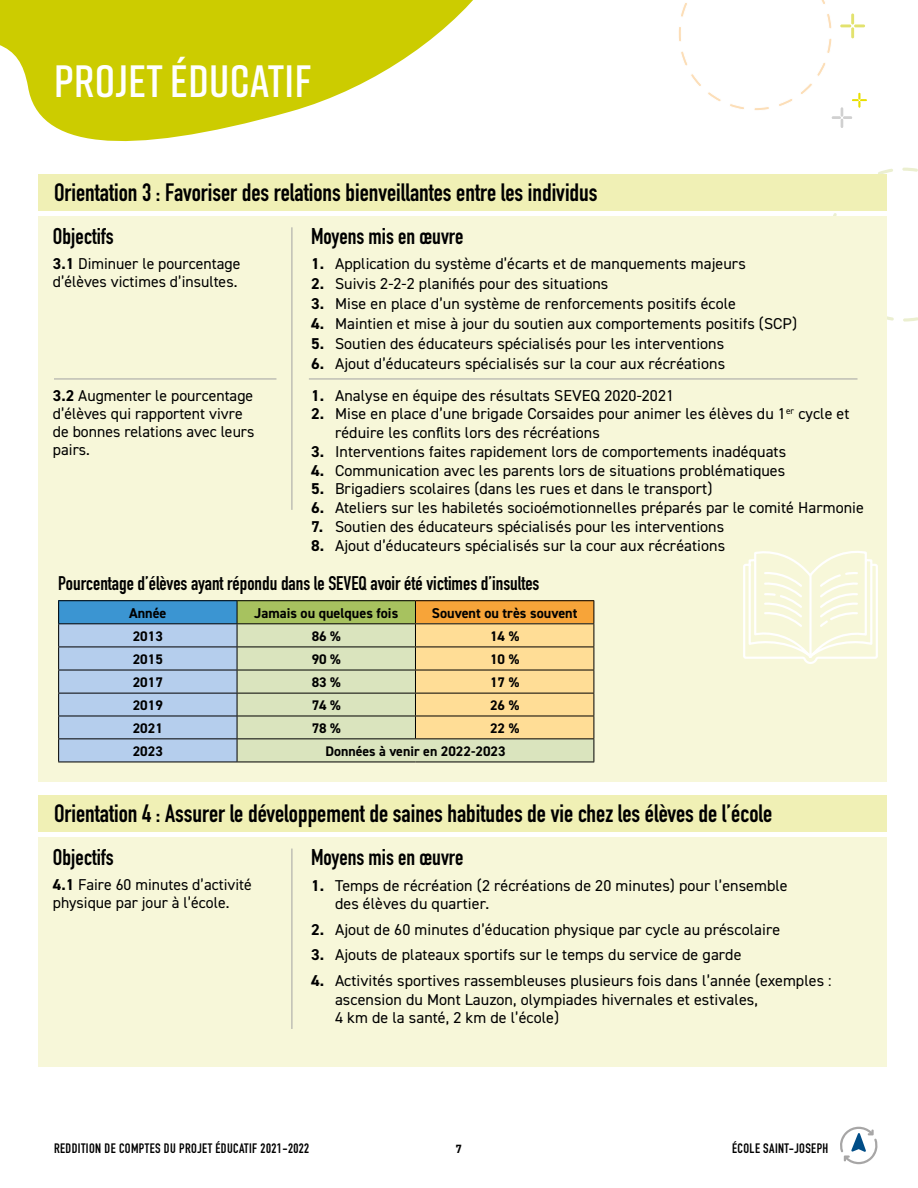
<style>
.page{position:relative;width:918px;height:1188px;background:#fff}
.page>*{position:absolute;margin:0;border:0;box-sizing:border-box;transform-origin:0 0}
.t1{font:600 45.15px "Rift";letter-spacing:.01em;color:#fff}
.t2{font:700 24.75px "DIN Condensed";color:#000}
.t3{font:700 22.5px "DIN Condensed";color:#000}
.t4{font:700 19.5px "DIN Condensed";color:#000}
.t5{font:15.75px/18px "DIN2014";letter-spacing:.005em;color:#000}
.t6{font:700 14.25px "DIN2014";color:#000}
.t7{font:700 13.95px "DIN2014";color:#000}
.t8{font:700 13.5px "DIN Condensed";letter-spacing:.03em;color:#000}
.t9{font:700 12px "DIN2014";color:#000}
.s1{font-weight:700}
</style>
<div class="page">
<svg style="left:840px;top:1127px;width:38px;height:37px"></svg>
<svg style="left:833px;top:168px;width:85px;height:154px"></svg>
<div style="left:38px;top:216px;width:849px;height:566px;background:#f7f7d9"></div>
<div style="left:38px;top:837px;width:849px;height:230px;background:#f7f7d9"></div>
<div style="left:38px;top:174px;width:849px;height:37px;background:#f0f0b5"></div>
<div style="left:38px;top:796px;width:849px;height:36px;background:#f0f0b5"></div>
<svg style="left:0;top:0;width:473px;height:142px;fill:#cc0"></svg>
<hr style="left:292px;top:227px;width:1px;height:283px;background:#a3a3a3">
<hr style="left:292px;top:849px;width:1px;height:180px;background:#a3a3a3">
<svg style="left:678px;top:0;width:189px;height:128px"></svg>
<svg style="left:743px;top:551px;width:135px;height:113px"></svg>
<hr style="left:54px;top:379px;width:222px;height:1px;background:#a3a3a3">
<hr style="left:309px;top:379px;width:549px;height:1px;background:#a3a3a3">
<div style="left:237px;top:601px;width:178px;height:23px;background:#a7c25f"></div>
<div style="left:238px;top:624px;width:177px;height:138px;background:#dae4be"></div>
<svg style="left:58px;top:601px;width:180px;height:161px;background:#9bbbdd"></svg>
<svg style="left:415px;top:601px;width:180px;height:161px;background:#f0cf8a"></svg>
<hr style="left:58px;top:600px;width:179px;height:1px;background:#000">
<hr style="left:237px;top:600px;width:178px;height:1px;background:#000">
<hr style="left:415px;top:600px;width:179px;height:1px;background:#000">
<hr style="left:58px;top:623px;width:179px;height:1px;background:#000">
<hr style="left:237px;top:623px;width:178px;height:1px;background:#000">
<hr style="left:415px;top:623px;width:179px;height:1px;background:#000">
<hr style="left:58px;top:647px;width:179px;height:1px;background:#000">
<hr style="left:237px;top:647px;width:178px;height:1px;background:#000">
<hr style="left:415px;top:647px;width:179px;height:1px;background:#000">
<hr style="left:58px;top:670px;width:179px;height:1px;background:#000">
<hr style="left:237px;top:670px;width:178px;height:1px;background:#000">
<hr style="left:415px;top:670px;width:179px;height:1px;background:#000">
<hr style="left:58px;top:693px;width:179px;height:1px;background:#000">
<hr style="left:237px;top:693px;width:178px;height:1px;background:#000">
<hr style="left:415px;top:693px;width:179px;height:1px;background:#000">
<hr style="left:58px;top:716px;width:179px;height:1px;background:#000">
<hr style="left:237px;top:716px;width:178px;height:1px;background:#000">
<hr style="left:415px;top:716px;width:179px;height:1px;background:#000">
<hr style="left:58px;top:738px;width:179px;height:1px;background:#000">
<hr style="left:237px;top:738px;width:178px;height:1px;background:#000">
<hr style="left:415px;top:738px;width:179px;height:1px;background:#000">
<hr style="left:58px;top:762px;width:179px;height:1px;background:#000">
<hr style="left:237px;top:762px;width:178px;height:1px;background:#000">
<hr style="left:415px;top:762px;width:179px;height:1px;background:#000">
<h1 class="t1" style="left:54px;top:49px;width:259px">PROJET ÉDUCATIF</h1>
<h2 class="t2" style="left:54px;top:176px;width:545px">Orientation 3 : Favoriser des relations bienveillantes entre les individus</h2>
<h3 class="t3" style="left:53px;top:221px;width:62px">Objectifs</h3>
<p class="t5" style="left:53px;top:254px;width:189px"><span class="s1">3.1</span> Diminuer le pourcentage d’élèves victimes d’insultes.</p>
<p class="t5" style="left:53px;top:386px;width:203px"><span class="s1">3.2</span> Augmenter le pourcentage d’élèves qui rapportent vivre de bonnes relations avec leurs pairs.</p>
<h3 class="t3" style="left:311px;top:221px;width:154px">Moyens mis en œuvre</h3>
<p class="t5" style="left:311px;top:255px;width:436px"><span class="s1">1.</span> Application du système d’écarts et de manquements majeurs</p>
<p class="t5" style="left:311px;top:274px;width:299px"><span class="s1">2.</span> Suivis 2-2-2 planifiés pour des situations</p>
<p class="t5" style="left:311px;top:294px;width:427px"><span class="s1">3.</span> Mise en place d’un système de renforcements positifs école</p>
<p class="t5" style="left:311px;top:314px;width:488px"><span class="s1">4.</span> Maintien et mise à jour du soutien aux comportements positifs (SCP)</p>
<p class="t5" style="left:311px;top:334px;width:415px"><span class="s1">5.</span> Soutien des éducateurs spécialisés pour les interventions</p>
<p class="t5" style="left:311px;top:354px;width:416px"><span class="s1">6.</span> Ajout d’éducateurs spécialisés sur la cour aux récréations</p>
<p class="t5" style="left:311px;top:386px;width:365px"><span class="s1">1.</span> Analyse en équipe des résultats SEVEQ 2020-2021</p>
<p class="t5" style="left:335px;top:404px;width:516px;line-height:18.8px;text-indent:-24px"><span class="s1">2.</span> Mise en place d’une brigade Corsaides pour animer les élèves du 1<sup>er</sup> cycle et réduire les conflits lors des récréations</p>
<p class="t5" style="left:311px;top:442px;width:477px"><span class="s1">3.</span> Interventions faites rapidement lors de comportements inadéquats</p>
<p class="t5" style="left:311px;top:461px;width:476px"><span class="s1">4.</span> Communication avec les parents lors de situations problématiques</p>
<p class="t5" style="left:311px;top:480px;width:403px"><span class="s1">5.</span> Brigadiers scolaires (dans les rues et dans le transport)</p>
<p class="t5" style="left:311px;top:498px;width:554px"><span class="s1">6.</span> Ateliers sur les habiletés socioémotionnelles préparés par le comité Harmonie</p>
<p class="t5" style="left:311px;top:517px;width:415px"><span class="s1">7.</span> Soutien des éducateurs spécialisés pour les interventions</p>
<p class="t5" style="left:311px;top:536px;width:416px"><span class="s1">8.</span> Ajout d’éducateurs spécialisés sur la cour aux récréations</p>
<p class="t4" style="left:58px;top:570px;width:483px">Pourcentage d’élèves ayant répondu dans le SEVEQ avoir été victimes d’insultes</p>
<p class="t6" style="left:129px;top:603px;width:39px">Année</p>
<p class="t6" style="left:254px;top:603px;width:146px">Jamais ou quelques fois</p>
<p class="t6" style="left:432px;top:603px;width:147px">Souvent ou très souvent</p>
<p class="t7" style="left:133px;top:627px;width:32px">2013</p>
<p class="t7" style="left:312px;top:627px;width:31px">86 %</p>
<p class="t7" style="left:490px;top:627px;width:31px">14 %</p>
<p class="t7" style="left:133px;top:650px;width:32px">2015</p>
<p class="t7" style="left:312px;top:650px;width:31px">90 %</p>
<p class="t7" style="left:490px;top:650px;width:31px">10 %</p>
<p class="t7" style="left:133px;top:673px;width:32px">2017</p>
<p class="t7" style="left:312px;top:673px;width:31px">83 %</p>
<p class="t7" style="left:490px;top:673px;width:31px">17 %</p>
<p class="t7" style="left:133px;top:696px;width:32px">2019</p>
<p class="t7" style="left:312px;top:696px;width:31px">74 %</p>
<p class="t7" style="left:490px;top:696px;width:31px">26 %</p>
<p class="t7" style="left:133px;top:719px;width:32px">2021</p>
<p class="t7" style="left:312px;top:719px;width:31px">78 %</p>
<p class="t7" style="left:490px;top:719px;width:31px">22 %</p>
<p class="t7" style="left:133px;top:742px;width:32px">2023</p>
<p class="t7" style="left:325px;top:742px;width:182px">Données à venir en 2022-2023</p>
<h2 class="t2" style="left:54px;top:797px;width:720px">Orientation 4 : Assurer le développement de saines habitudes de vie chez les élèves de l’école</h2>
<h3 class="t3" style="left:53px;top:842px;width:62px">Objectifs</h3>
<p class="t5" style="left:53px;top:875px;width:200px"><span class="s1">4.1</span> Faire 60 minutes d’activité physique par jour à l’école.</p>
<h3 class="t3" style="left:311px;top:842px;width:154px">Moyens mis en œuvre</h3>
<p class="t5" style="left:335px;top:876px;width:454px;line-height:18.8px;text-indent:-24px"><span class="s1">1.</span> Temps de récréation (2 récréations de 20 minutes) pour l’ensemble des élèves du quartier.</p>
<p class="t5" style="left:311px;top:920px;width:471px"><span class="s1">2.</span> Ajout de 60 minutes d’éducation physique par cycle au préscolaire</p>
<p class="t5" style="left:311px;top:946px;width:432px"><span class="s1">3.</span> Ajouts de plateaux sportifs sur le temps du service de garde</p>
<p class="t5" style="left:335px;top:971px;width:498px;line-height:18.8px;text-indent:-24px"><span class="s1">4.</span> Activités sportives rassembleuses plusieurs fois dans l’année (exemples : ascension du Mont Lauzon, olympiades hivernales et estivales,<br>4 km de la santé, 2 km de l’école)</p>
<p class="t8" style="left:54px;top:1139px;width:257px">REDDITION DE COMPTES DU PROJET ÉDUCATIF 2021-2022</p>
<p class="t9" style="left:455px;top:1141px;width:8px">7</p>
<p class="t8" style="left:732px;top:1139px;width:98px">ÉCOLE SAINT-JOSEPH</p>
</div>
